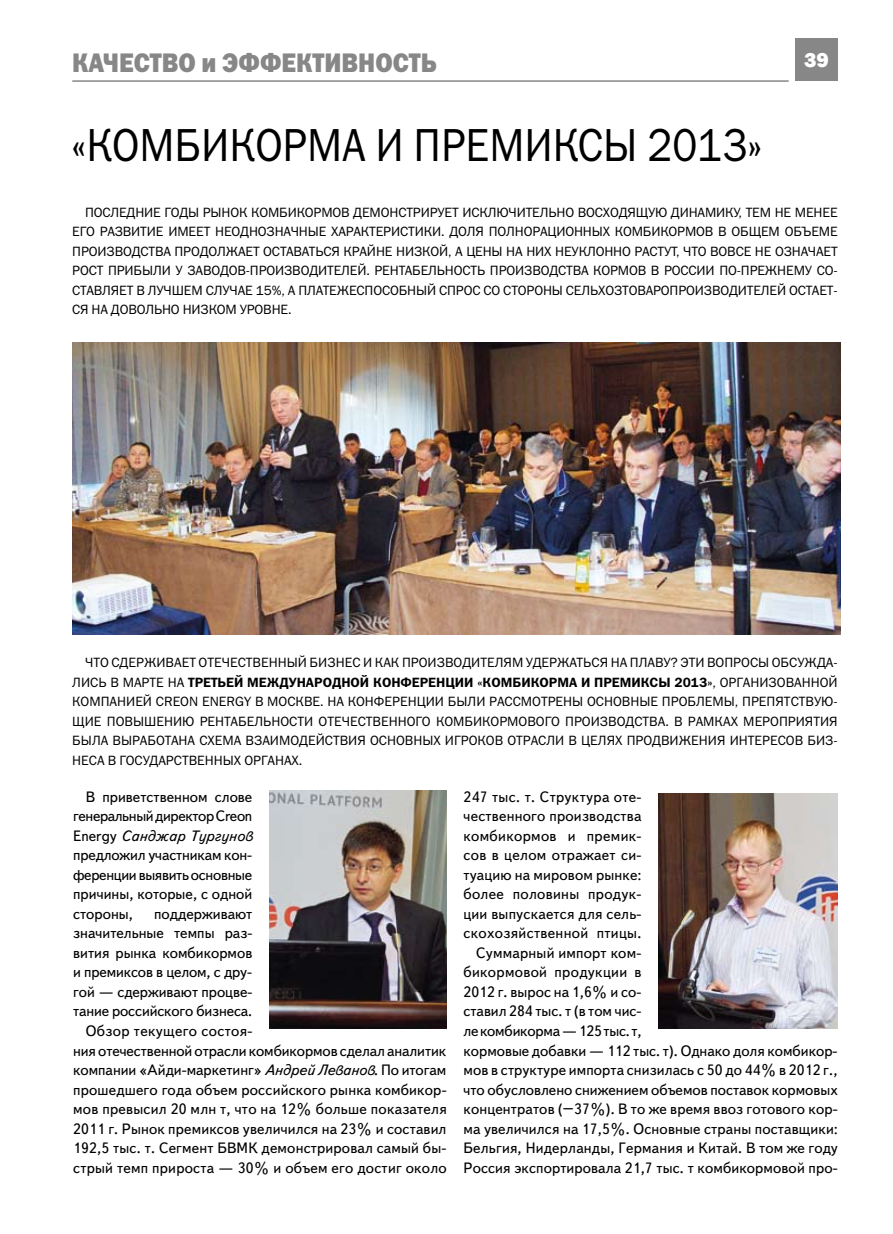
<style>
.page{position:relative;width:893px;height:1234px;background:#fff}
.page>*{position:absolute;margin:0;border:0;box-sizing:border-box;transform-origin:0 0}
.t1{font:46.5px "Franklin Gothic Book C";color:#000;scale:.9 1}
.t2{font:27px "Franklin Gothic Heavy C";color:#878787;scale:.9 1}
.t3{font:800 21px "Franklin Gothic";color:#fff}
.t4{font:15px/19.5px "Text Book C";letter-spacing:.01em;color:#000;text-align:justify}
.t5{font:15px "Text Book C";letter-spacing:-.01em;color:#000}
.t6{font:13.5px "Franklin Gothic Book C";letter-spacing:-.01em;color:#000}
.t7{font:13.5px "Franklin Gothic Demi C";color:#000}
.s1{font-family:"Franklin Gothic Book C"}
.s2{font-style:italic}
</style>
<div class="page">
<div style="left:795px;top:39px;width:43px;height:42px;background:#878787"></div>
<hr style="left:72px;top:80px;width:717px;height:2px;background:#878787">
<img style="left:72px;top:343px;width:768px;height:292px">
<img style="left:658px;top:793px;width:179px;height:234px">
<img style="left:269px;top:790px;width:177px;height:237px">
<h2 class="t2" style="left:72px;top:47px;width:407px">качество и эффективность</h2>
<h3 class="t3" style="left:804px;top:47px;width:26px">39</h3>
<h1 class="t1" style="left:72px;top:119px;width:769px">«КОМБИКОРМА И ПРЕМИКСЫ 2013»</h1>
<p class="t6" style="left:85px;top:205px;width:177px">ПОСЛЕДНИЕ ГОДЫ РЫ НОК КОМБИКОРМО</p>
<p class="t6" style="left:341px;top:205px;width:31px">В ДЕМО</p>
<p class="t6" style="left:389px;top:205px;width:82px">НСТРИРУЕТ ИСК</p>
<p class="t6" style="left:488px;top:205px;width:220px">ЛЮЧИТЕЛЬНО ВОСХОДЯЩУЮ ДИ НАМИК</p>
<p class="t6" style="left:734px;top:205px;width:97px">У, ТЕМ НЕ МЕНЕЕ</p>
<p class="t6" style="left:72px;top:224px;width:106px">ЕГО РАЗВИТИЕ ИМЕЕ</p>
<p class="t6" style="left:204px;top:224px;width:144px">Т НЕОДНОЗНАЧ НЫЕ ХАРАК</p>
<p class="t6" style="left:369px;top:224px;width:16px">ТЕРИС</p>
<p class="t6" style="left:408px;top:224px;width:16px">ТИКИ</p>
<p class="t6" style="left:441px;top:224px;width:184px">. ДОЛЯ ПОЛНОРАЦИОННЫХ КОМБИКОРМО</p>
<p class="t6" style="left:705px;top:224px;width:116px">В В ОБЩЕМ ОБЪЕМЕ</p>
<p class="t6" style="left:72px;top:244px;width:9px">ПРОИ</p>
<p class="t6" style="left:107px;top:244px;width:77px">ЗВОДСТВА ПРО</p>
<p class="t6" style="left:200px;top:244px;width:610px">ДОЛЖАЕТ ОСТАВАТЬСЯ КРАЙНЕ НИЗКО Й, А ЦЕНЫ НА НИХ НЕУКЛОННО РАСТУТ, ЧТО ВОВСЕ НЕ ОЗНАЧАЕ</p>
<p class="t6" style="left:831px;top:244px;width:8px">Т</p>
<p class="t6" style="left:72px;top:263px;width:46px">РОСТ ПРИБЫ</p>
<p class="t6" style="left:153px;top:263px;width:106px">ЛИ У ЗАВОДОВ-ПРОИ</p>
<p class="t6" style="left:284px;top:263px;width:215px">ЗВОДИТЕЛЕЙ. РЕНТАБЕЛЬНОСТЬ ПРОИ</p>
<p class="t6" style="left:524px;top:263px;width:79px">ЗВОДСТВА КОРМО</p>
<p class="t6" style="left:638px;top:263px;width:44px">В В РОССИИ</p>
<p class="t6" style="left:719px;top:263px;width:120px">ПО-ПРЕЖНЕМУ СО-</p>
<p class="t6" style="left:72px;top:283px;width:166px">СТАВЛЯЕТ В ЛУЧШЕМ СЛУЧАЕ</p>
<p class="t6" style="left:256px;top:283px;width:103px">15%, А ПЛАТЕЖЕСПОСОБ</p>
<p class="t6" style="left:407px;top:283px;width:42px">НЫЙ СПРОС</p>
<p class="t6" style="left:483px;top:283px;width:44px">СО СТОРО</p>
<p class="t6" style="left:543px;top:283px;width:112px">НЫ СЕЛЬХОЗТОВАРОПРОИ</p>
<p class="t6" style="left:704px;top:283px;width:135px">ЗВОДИТЕЛЕЙ ОСТАЕТ-</p>
<p class="t6" style="left:72px;top:302px;width:147px">СЯ НА ДОВОЛЬНО НИЗКОМ</p>
<p class="t6" style="left:240px;top:302px;width:53px">УРОВНЕ.</p>
<p class="t6" style="left:85px;top:654px;width:138px">ЧТО СДЕРЖИВАЕТ ОТЕЧЕС</p>
<p class="t6" style="left:246px;top:654px;width:138px">ТВЕННЫЙ БИЗНЕС И КАК</p>
<p class="t6" style="left:402px;top:654px;width:10px">ПРОИ</p>
<p class="t6" style="left:437px;top:654px;width:289px">ЗВОДИТЕЛЯМ УДЕРЖАТЬСЯ НА ПЛАВУ? ЭТИ ВОПРОСЫ</p>
<p class="t6" style="left:772px;top:654px;width:10px">ОБС</p>
<p class="t6" style="left:797px;top:654px;width:42px">УЖДА-</p>
<p class="t6" style="left:72px;top:674px;width:60px">ЛИСЬ В МАР</p>
<p class="t7" style="left:150px;top:674px;width:690px"><span class="s1">ТЕ НА</span> Третьей международной конференции «Комбикорма и премиксы 2013»<span class="s1">, ОРГАНИЗОВАННОЙ</span></p>
<p class="t6" style="left:72px;top:693px;width:10px">КОМПА</p>
<p class="t6" style="left:117px;top:693px;width:171px">НИЕЙ CREON ENERGY В МОСК</p>
<p class="t6" style="left:304px;top:693px;width:195px">ВЕ. НА КОНФЕРЕНЦИИ БЫЛИ РАССМО</p>
<p class="t6" style="left:541px;top:693px;width:130px">ТРЕНЫ ОСНОВНЫЕ ПРОБ</p>
<p class="t6" style="left:696px;top:693px;width:20px">ЛЕМЫ</p>
<p class="t6" style="left:735px;top:693px;width:16px">, ПРЕП</p>
<p class="t6" style="left:775px;top:693px;width:64px">ЯТСТВУЮ-</p>
<p class="t6" style="left:72px;top:713px;width:271px">ЩИЕ ПОВЫ ШЕНИ Ю РЕНТАБЕЛЬНОСТИ ОТЕЧЕС</p>
<p class="t6" style="left:366px;top:713px;width:81px">ТВЕННОГО КОМБИКОРМО</p>
<p class="t6" style="left:527px;top:713px;width:47px">ВОГО ПРОИ</p>
<p class="t6" style="left:600px;top:713px;width:98px">ЗВОДСТВА. В РАМКА</p>
<p class="t6" style="left:731px;top:713px;width:23px">Х МЕРОПРИ</p>
<p class="t6" style="left:805px;top:713px;width:34px">ЯТИЯ</p>
<p class="t6" style="left:72px;top:732px;width:59px">БЫЛА ВЫРАБО</p>
<p class="t6" style="left:165px;top:732px;width:60px">ТАНА СХЕМА</p>
<p class="t6" style="left:246px;top:732px;width:27px">ВЗАИМО</p>
<p class="t6" style="left:299px;top:732px;width:171px">ДЕЙСТВИЯ ОСНОВНЫХ И ГРОКО</p>
<p class="t6" style="left:495px;top:732px;width:141px">В ОТРАСЛИ В ЦЕЛЯХ ПРО</p>
<p class="t6" style="left:652px;top:732px;width:111px">ДВИЖЕНИЯ И НТЕРЕСО</p>
<p class="t6" style="left:795px;top:732px;width:44px">В БИЗ-</p>
<p class="t6" style="left:72px;top:752px;width:18px">НЕСА</p>
<p class="t6" style="left:108px;top:752px;width:196px">В ГОСУДАРСТВЕННЫХ ОРГАНАХ.</p>
<p class="t4" style="left:73px;top:787px;width:181px;text-indent:13px">В приветственном слове генеральный директор Creon Energy <span class="s2">Санджар Тургунов </span>предложил участникам кон&shy;ференции выявить основные причины, которые, с одной стороны,</p>
<p class="t4" style="left:154px;top:904px;width:100px">поддерживают</p>
<p class="t4" style="left:73px;top:923px;width:181px">значительные темпы раз-</p>
<p class="t4" style="left:73px;top:943px;width:181px">вития рынка комбикормов</p>
<p class="t5" style="left:73px;top:964px;width:180px">и премиксов в целом, с дру-</p>
<p class="t4" style="left:73px;top:982px;width:181px">гой — сдерживают процве-</p>
<p class="t5" style="left:73px;top:1003px;width:181px">тание российского бизнеса.</p>
<p class="t4" style="left:86px;top:1021px;width:168px">Обзор текущего состоя-</p>
<p class="t4" style="left:73px;top:1040px;width:374px">ния отечественной отрасли комбикормов сделал аналитик</p>
<p class="t4" style="left:73px;top:1060px;width:375px">компании «Айди-маркетинг» <span class="s2">Андрей Леванов</span>. По итогам</p>
<p class="t4" style="left:73px;top:1079px;width:375px">прошедшего года объем российского рынка комбикор-</p>
<p class="t4" style="left:73px;top:1099px;width:375px">мов превысил 20 млн т, что на 12% больше показателя</p>
<p class="t4" style="left:73px;top:1118px;width:375px">2011 г. Рынок премиксов увеличился на 23% и составил</p>
<p class="t4" style="left:73px;top:1138px;width:375px">192,5 тыс. т. Сегмент БВМК демонстрировал самый бы-</p>
<p class="t4" style="left:73px;top:1157px;width:375px">стрый темп прироста — 30% и объем его достиг около</p>
<p class="t4" style="left:463px;top:787px;width:180px">247 тыс. т. Структура оте-</p>
<p class="t4" style="left:463px;top:806px;width:180px">чественного производства</p>
<p class="t4" style="left:463px;top:826px;width:180px">комбикормов и премик-</p>
<p class="t4" style="left:463px;top:845px;width:180px">сов в целом отражает си-</p>
<p class="t4" style="left:463px;top:865px;width:179px">туацию на мировом рынке:</p>
<p class="t4" style="left:463px;top:884px;width:180px">более половины продук-</p>
<p class="t4" style="left:463px;top:904px;width:179px">ции выпускается для сель-</p>
<p class="t4" style="left:463px;top:923px;width:180px">скохозяйственной птицы.</p>
<p class="t4" style="left:476px;top:943px;width:167px">Суммарный импорт ком-</p>
<p class="t4" style="left:463px;top:962px;width:180px">бикормовой продукции в</p>
<p class="t4" style="left:463px;top:982px;width:179px">2012 г. вырос на 1,6% и со-</p>
<p class="t4" style="left:463px;top:1001px;width:180px">ставил 284 тыс. т (в том чис-</p>
<p class="t5" style="left:463px;top:1022px;width:180px">ле комбикорма — 125 тыс. т,</p>
<p class="t4" style="left:463px;top:1040px;width:375px">кормовые добавки — 112 тыс. т). Однако доля комбикор-</p>
<p class="t4" style="left:463px;top:1060px;width:375px">мов в структуре импорта снизилась с 50 до 44% в 2012 г.,</p>
<p class="t4" style="left:463px;top:1079px;width:376px">что обусловлено снижением объемов поставок кормовых</p>
<p class="t4" style="left:463px;top:1099px;width:376px">концентратов (–37%). В то же время ввоз готового кор-</p>
<p class="t4" style="left:463px;top:1118px;width:376px">ма увеличился на 17,5%. Основные страны поставщики:</p>
<p class="t4" style="left:463px;top:1138px;width:376px">Бельгия, Нидерланды, Германия и Китай. В том же году</p>
<p class="t4" style="left:463px;top:1157px;width:376px">Россия экспортировала 21,7 тыс. т комбикормовой про-</p>
</div>
